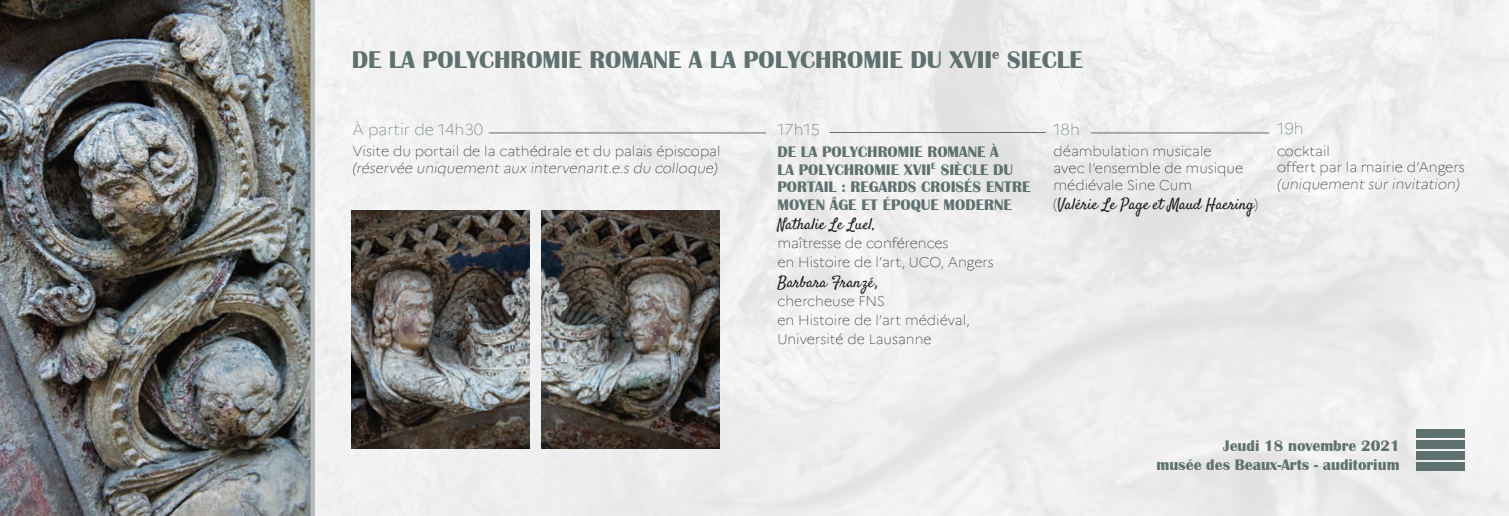
<style>
.page{position:relative;width:1509px;height:516px;background:#fff}
.page>*{position:absolute;margin:0;border:0;box-sizing:border-box;transform-origin:0 0}
.Grand_Titre{font:700 25.03px "Britannic";color:#5f716e}
.Titre_activité{font:700 15.75px/17.5px "Britannic";color:#5f716e}
.t1{font:15.75px "Satisfy";color:#231f20}
.date_et_lieu{font:700 15.75px "Britannic";color:#5f716e}
.horaire{font:100 15.75px "Marianne";color:#5f716e}
.t2{font:100 14px "Marianne";color:#231f20}
.t3{font:italic 100 14px "Marianne";color:#231f20}
.s1{font-family:"Marianne";font-size:14px}
.s2{font-family:"Marianne";font-weight:100;font-size:14px}
</style>
<div class="page">
<img style="left:315px;top:0;width:1193px;height:516px">
<img style="left:0;top:0;width:310px;height:516px">
<hr style="left:829px;top:132px;width:216px;height:1px;background:#5f716e">
<hr style="left:488px;top:133px;width:278px;height:1px;background:#5f716e">
<div style="left:1416px;top:462px;width:48px;height:8px;background:#5f716e"></div>
<div style="left:1416px;top:451px;width:48px;height:8px;background:#5f716e"></div>
<div style="left:1416px;top:440px;width:48px;height:8px;background:#5f716e"></div>
<div style="left:1416px;top:429px;width:48px;height:8px;background:#5f716e"></div>
<div style="left:310px;top:0;width:5px;height:516px;background:#b8bcbc"></div>
<img style="left:352px;top:211px;width:177px;height:238px">
<img style="left:541px;top:211px;width:178px;height:238px">
<hr style="left:1090px;top:133px;width:178px;height:1px;background:#5f716e">
<p class="Grand_Titre" style="left:352px;top:45px;width:732px">DE LA POLYCHROMIE ROMANE A LA POLYCHROMIE DU XVII<sup>e</sup> SIECLE</p>
<p class="horaire" style="left:352px;top:119px;width:132px">À partir de 14h30</p>
<p class="t2" style="left:352px;top:143px;width:369px">Visite du portail de la cathédrale et du palais épiscopal</p>
<p class="t3" style="left:352px;top:160px;width:368px">(réservée uniquement aux intervenant.e.s du colloque)</p>
<p class="horaire" style="left:777px;top:119px;width:44px">17h15</p>
<p class="Titre_activité" style="left:777px;top:143px;width:254px">DE LA POLYCHROMIE ROMANE À<br>LA POLYCHROMIE XVII<sup>E</sup> SIÈCLE DU<br>PORTAIL : REGARDS CROISÉS ENTRE<br>MOYEN ÂGE ET ÉPOQUE MODERNE</p>
<p class="t1" style="left:777px;top:214px;width:99px">Nathalie Le Luel,</p>
<p class="t2" style="left:777px;top:235px;width:173px">maîtresse de conférences</p>
<p class="t2" style="left:777px;top:254px;width:218px">en Histoire de l’art, UCO, Angers</p>
<p class="t1" style="left:777px;top:272px;width:102px">Barbara Franzé<span class="s1">,</span></p>
<p class="t2" style="left:777px;top:292px;width:109px">chercheuse FNS</p>
<p class="t2" style="left:777px;top:312px;width:194px">en Histoire de l’art médiéval,</p>
<p class="t2" style="left:777px;top:331px;width:156px">Université de Lausanne</p>
<p class="horaire" style="left:1053px;top:119px;width:28px">18h</p>
<p class="t2" style="left:1053px;top:143px;width:160px">déambulation musicale</p>
<p class="t2" style="left:1053px;top:160px;width:191px">avec l’ensemble de musique</p>
<p class="t2" style="left:1053px;top:176px;width:140px">médiévale Sine Cum</p>
<p class="t1" style="left:1053px;top:194px;width:206px"><span class="s2">(</span>Valérie Le Page et Maud Haering<span class="s2">)</span></p>
<p class="horaire" style="left:1276px;top:119px;width:28px">19h</p>
<p class="t2" style="left:1276px;top:142px;width:54px">cocktail</p>
<p class="t2" style="left:1276px;top:159px;width:189px">offert par la mairie d’Angers</p>
<p class="t3" style="left:1276px;top:176px;width:186px">(uniquement sur invitation)</p>
<p class="date_et_lieu" style="left:1222px;top:437px;width:178px">Jeudi 18 novembre 2021</p>
<p class="date_et_lieu" style="left:1156px;top:456px;width:245px">musée des Beaux-Arts - auditorium</p>
</div>
